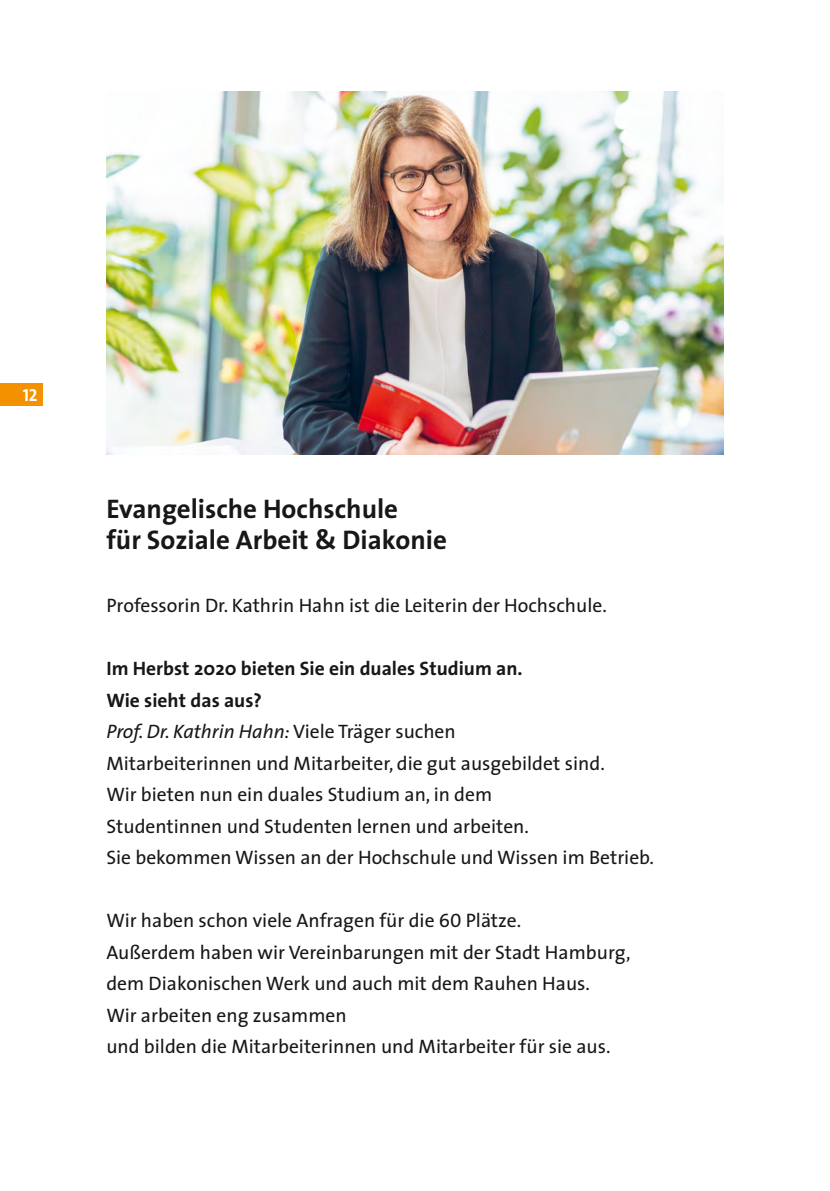
<style>
.page{position:relative;width:830px;height:1191px;background:#fff}
.page>*{position:absolute;margin:0;border:0;box-sizing:border-box;transform-origin:0 0}
.t1{font:700 27px/31.5px "The Sans";color:#181716}
.t2{font:19.5px/31.5px "The Sans";color:#181716}
.t3{font:17.4px "The Sans Bold Caps";color:#fff}
.s1{font-weight:700}
.s2{font-style:italic}
.s3{font-family:"The Sans Caps"}
</style>
<div class="page">
<div style="left:0;top:383px;width:43px;height:22px;background:#f39100"></div>
<img style="left:106px;top:91px;width:617px;height:363px">
<p class="t3" style="left:23px;top:380px;width:16px">12</p>
<h2 class="t1" style="left:106px;top:492px;width:342px">Evangelische Hochschule<br>für Soziale Arbeit &amp; Diakonie</h2>
<p class="t2" style="left:106px;top:589px;width:501px">Professorin Dr. Kathrin Hahn ist die Leiterin der Hochschule.</p>
<p class="t2" style="left:106px;top:652px;width:549px"><span class="s1">Im Herbst 2020 bieten Sie ein duales Studium an.<br>Wie sieht das aus?<br></span><span class="s2">Prof. Dr. Kathrin Hahn:</span> Viele Träger suchen<br>Mitarbeiterinnen und Mitarbeiter, die gut ausgebildet sind.<br>Wir bieten nun ein duales Studium an, in dem<br>Studentinnen und Studenten lernen und arbeiten.<br>Sie bekommen Wissen an der Hochschule und Wissen im Betrieb.</p>
<p class="t2" style="left:106px;top:904px;width:525px">Wir haben schon viele Anfragen für die <span class="s3">60</span> Plätze.<br>Außerdem haben wir Vereinbarungen mit der Stadt Hamburg, dem Diakonischen Werk und auch mit dem Rauhen Haus.<br>Wir arbeiten eng zusammen<br>und bilden die Mitarbeiterinnen und Mitarbeiter für sie aus.</p>
</div>
